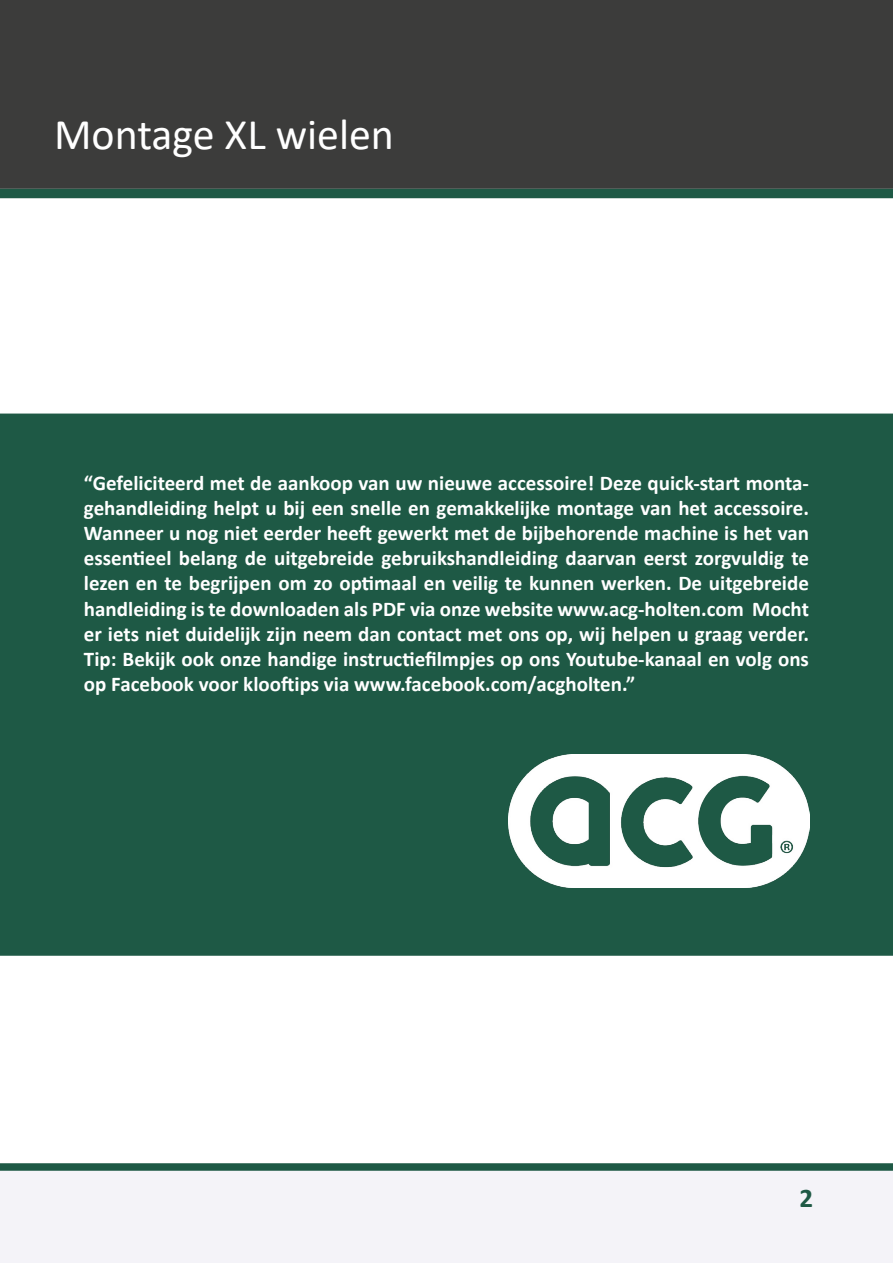
<style>
.page{position:relative;width:893px;height:1263px;background:#fff}
.page>*{position:absolute;margin:0;border:0;box-sizing:border-box;transform-origin:0 0}
.t1{font:43.95px "Calibri";color:#fff}
.t2{font:700 27px "Calibri";color:#1e5945}
.t3{font:700 21px/25.2px "Calibri";color:#fff;text-align:justify}
</style>
<div class="page">
<div style="left:0;top:414px;width:893px;height:542px;background:#1e5945"></div>
<svg style="left:0;top:1163px;width:893px;height:100px"></svg>
<div style="left:0;top:0;width:893px;height:189px;background:#3c3c3b"></div>
<div style="left:0;top:189px;width:893px;height:9px;background:#1e5945"></div>
<img style="left:509px;top:755px;width:300px;height:132px">
<h1 class="t1" style="left:54px;top:104px;width:342px">Montage XL wielen</h1>
<p class="t3" style="left:84px;top:470px;width:726px">“Gefeliciteerd met de aankoop van uw nieuwe accessoire! Deze quick-start monta&shy;gehandleiding helpt u bij een snelle en gemakkelijke montage van het accessoire.<br>Wanneer u nog niet eerder heeft gewerkt met de bijbehorende machine is het van essentieel belang de uitgebreide gebruikshandleiding daarvan eerst zorgvuldig te lezen en te begrijpen om zo optimaal en veilig te kunnen werken. De uitgebreide handleiding is te downloaden als PDF via onze website www.acg-holten.com Mocht er iets niet duidelijk zijn neem dan contact met ons op, wij helpen u graag verder.<br>Tip: Bekijk ook onze handige instructiefilmpjes op ons Youtube-kanaal en volg ons op Facebook voor klooftips via www.facebook.com/acgholten.”</p>
<p class="t2" style="left:799px;top:1179px;width:15px">2</p>
</div>
